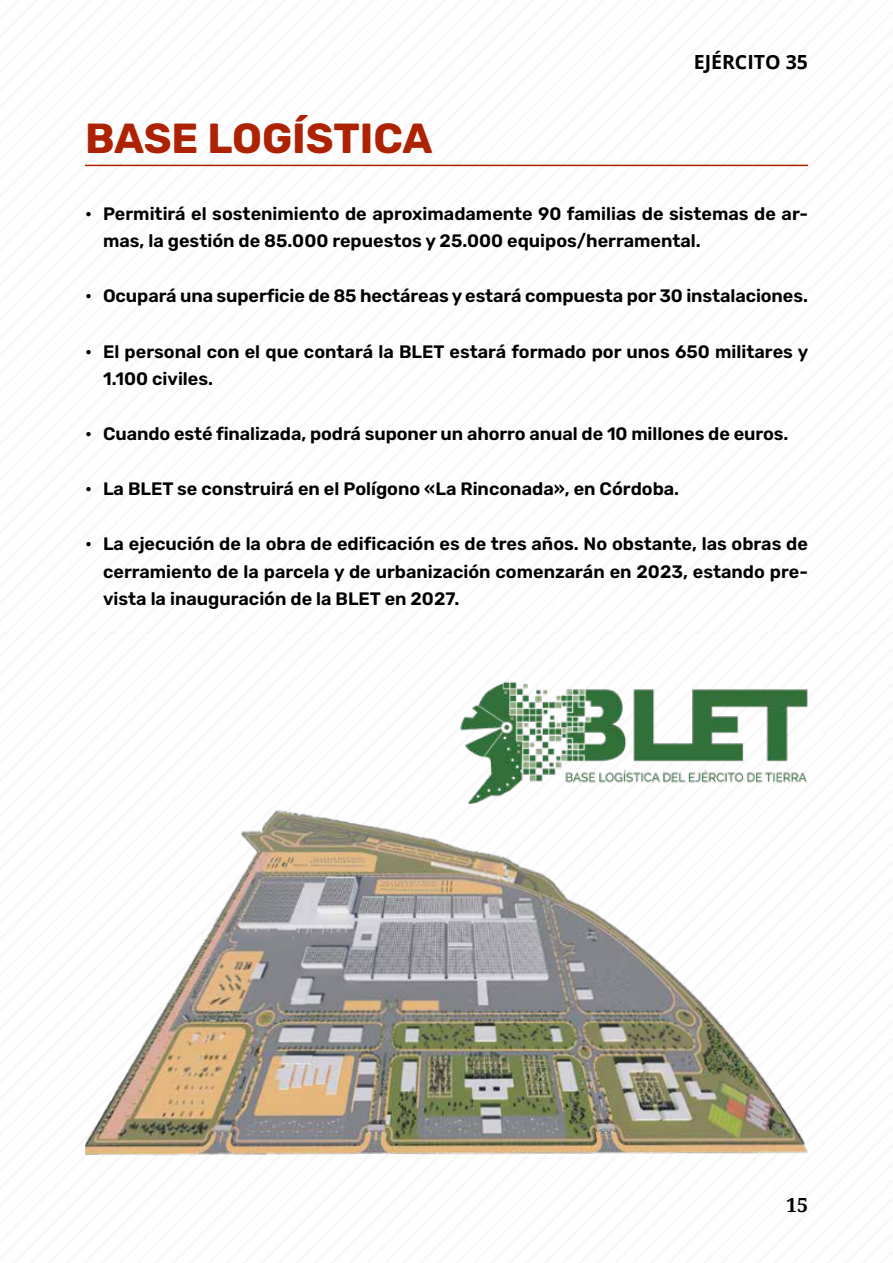
<style>
.page{position:relative;width:893px;height:1263px;background:#fff}
.page>*{position:absolute;margin:0;border:0;box-sizing:border-box;transform-origin:0 0}
.t1{font:300 42px "Rubik";color:#ae2204}
.t2{font:700 19.5px "Open Sans";color:#000}
.t3{font:700 19.5px "Droid Serif";color:#000}
.t4{font:300 18px/27.6px "Rubik";color:#000}
</style>
<div class="page">
<img style="left:85px;top:810px;width:723px;height:346px">
<img style="left:427px;top:681px;width:381px;height:150px">
<hr style="left:85px;top:165px;width:723px;height:1px;background:#ae2204">
<h1 class="t1" style="left:85px;top:115px;width:349px">BASE LOGÍSTICA</h1>
<p class="t2" style="left:694px;top:48px;width:116px">EJÉRCITO 35</p>
<p class="t4" style="left:103px;top:200px;width:706px;text-indent:-18px">• Permitirá el sostenimiento de aproximadamente 90 familias de sistemas de ar&shy;mas, la gestión de 85.000 repuestos y 25.000 equipos/herramental.</p>
<p class="t4" style="left:85px;top:283px;width:724px">• Ocupará una superficie de 85 hectáreas y estará compuesta por 30 instalaciones.</p>
<p class="t4" style="left:103px;top:338px;width:707px;text-indent:-18px">• El personal con el que contará la BLET estará formado por unos 650 militares y<br>1.100 civiles.</p>
<p class="t4" style="left:85px;top:421px;width:705px">• Cuando esté finalizada, podrá suponer un ahorro anual de 10 millones de euros.</p>
<p class="t4" style="left:85px;top:476px;width:596px">• La BLET se construirá en el Polígono «La Rinconada», en Córdoba.</p>
<p class="t4" style="left:103px;top:531px;width:706px;text-align:justify;text-indent:-18px">• La ejecución de la obra de edificación es de tres años. No obstante, las obras de cerramiento de la parcela y de urbanización comenzarán en 2023, estando pre&shy;vista la inauguración de la BLET en 2027.</p>
<p class="t3" style="left:786px;top:1191px;width:23px">15</p>
</div>
